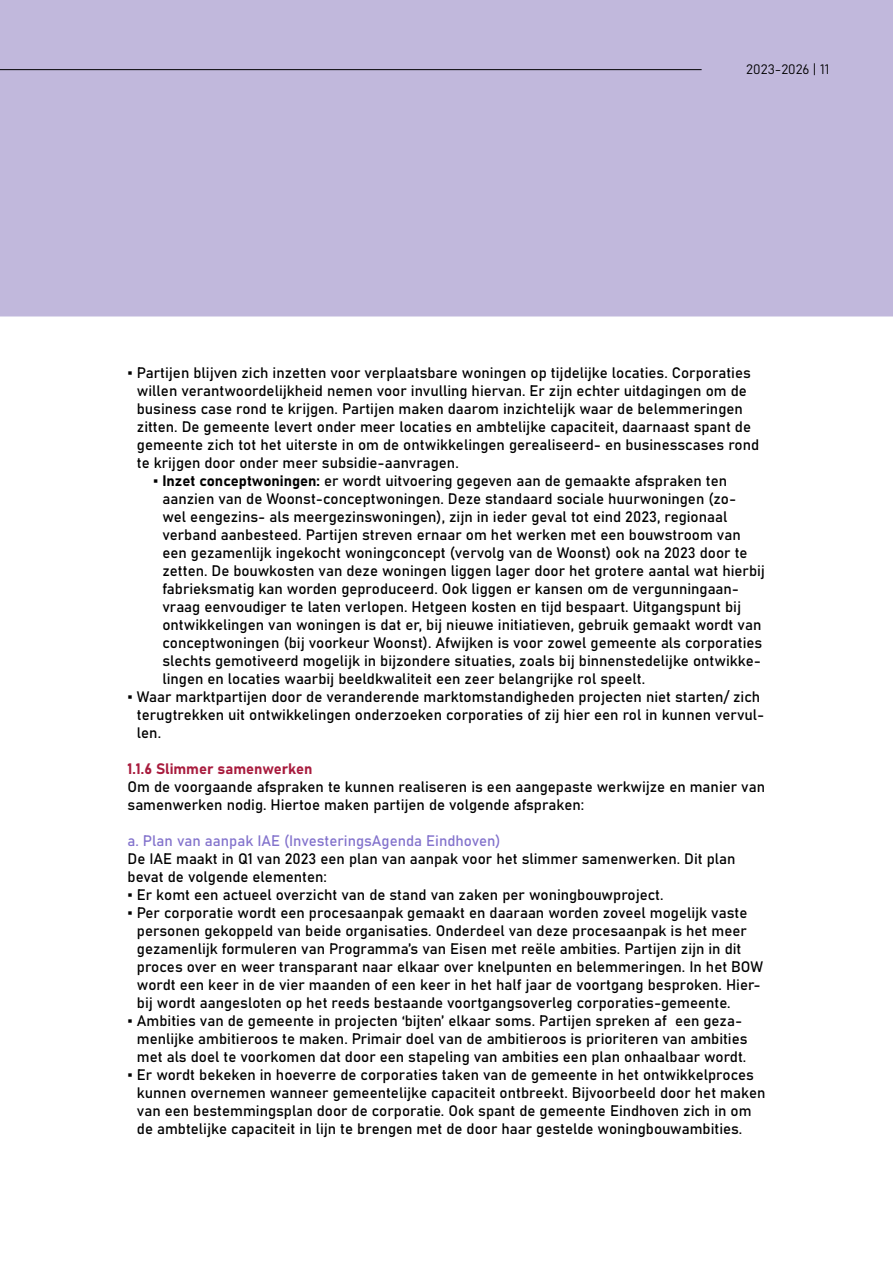
<style>
.page{position:relative;width:893px;height:1263px;background:#fff}
.page>*{position:absolute;margin:0;border:0;box-sizing:border-box;transform-origin:0 0}
.Lopende_tekst__P{font:15px/18px "Bahnschrift";color:#000}
.Lopende_tekst__P-2{font:15px "Bahnschrift";color:#8373cc}
._1_1_1_sub_sub__H3{font:15px "Bahnschrift";color:#a81b3d}
.t1{font:13.5px "Bahnschrift";color:#000}
.s1{font-family:"Arial"}
</style>
<div class="page">
<div style="left:0;top:0;width:893px;height:316px;background:#c1b8dc"></div>
<hr style="left:0;top:69px;width:702px;height:1px;background:#000">
<p class="t1" style="left:746px;top:59px;width:84px">2023-2026 | 11</p>
<p class="Lopende_tekst__P" style="left:137px;top:363px;width:624px;text-indent:-9px"><span class="s1">▪</span> Partijen blijven zich inzetten voor verplaatsbare woningen op tijdelijke locaties. Corporaties willen verantwoordelijkheid nemen voor invulling hiervan. Er zijn echter uitdagingen om de business case rond te krijgen. Partijen maken daarom inzichtelijk waar de belemmeringen zitten. De gemeente levert onder meer locaties en ambtelijke capaciteit, daarnaast spant de gemeente zich tot het uiterste in om de ontwikkelingen gerealiseerd- en businesscases rond te krijgen door onder meer subsidie-aanvragen.</p>
<p class="Lopende_tekst__P" style="left:162px;top:471px;width:604px;text-indent:-9px"><span class="s1">▪</span> Inzet conceptwoningen: er wordt uitvoering gegeven aan de gemaakte afspraken ten aanzien van de Woonst-conceptwoningen. Deze standaard sociale huurwoningen (zo-<br>wel eengezins- als meergezinswoningen), zijn in ieder geval tot eind 2023, regionaal verband aanbesteed. Partijen streven ernaar om het werken met een bouwstroom van een gezamenlijk ingekocht woningconcept (vervolg van de Woonst) ook na 2023 door te zetten. De bouwkosten van deze woningen liggen lager door het grotere aantal wat hierbij fabrieksmatig kan worden geproduceerd. Ook liggen er kansen om de vergunningaan&shy;vraag eenvoudiger te laten verlopen. Hetgeen kosten en tijd bespaart. Uitgangspunt bij ontwikkelingen van woningen is dat er, bij nieuwe initiatieven, gebruik gemaakt wordt van conceptwoningen (bij voorkeur Woonst). Afwijken is voor zowel gemeente als corporaties slechts gemotiveerd mogelijk in bijzondere situaties, zoals bij binnenstedelijke ontwikke&shy;lingen en locaties waarbij beeldkwaliteit een zeer belangrijke rol speelt.</p>
<p class="Lopende_tekst__P" style="left:137px;top:687px;width:629px;text-indent:-9px"><span class="s1">▪</span> Waar marktpartijen door de veranderende marktomstandigheden projecten niet starten/ zich terugtrekken uit ontwikkelingen onderzoeken corporaties of zij hier een rol in kunnen vervul&shy;len.</p>
<h3 class="_1_1_1_sub_sub__H3" style="left:128px;top:757px;width:187px">1.1.6 Slimmer samenwerken</h3>
<p class="Lopende_tekst__P" style="left:128px;top:777px;width:639px">Om de voorgaande afspraken te kunnen realiseren is een aangepaste werkwijze en manier van samenwerken nodig. Hiertoe maken partijen de volgende afspraken:</p>
<p class="Lopende_tekst__P-2" style="left:128px;top:829px;width:375px">a. Plan van aanpak IAE (InvesteringsAgenda Eindhoven)</p>
<p class="Lopende_tekst__P" style="left:128px;top:849px;width:610px">De IAE maakt in Q1 van 2023 een plan van aanpak voor het slimmer samenwerken. Dit plan bevat de volgende elementen:</p>
<p class="Lopende_tekst__P" style="left:128px;top:885px;width:537px"><span class="s1">▪</span> Er komt een actueel overzicht van de stand van zaken per woningbouwproject.</p>
<p class="Lopende_tekst__P" style="left:137px;top:903px;width:628px;text-indent:-9px"><span class="s1">▪</span> Per corporatie wordt een procesaanpak gemaakt en daaraan worden zoveel mogelijk vaste personen gekoppeld van beide organisaties. Onderdeel van deze procesaanpak is het meer gezamenlijk formuleren van Programma’s van Eisen met reële ambities. Partijen zijn in dit proces over en weer transparant naar elkaar over knelpunten en belemmeringen. In het BOW wordt een keer in de vier maanden of een keer in het half jaar de voortgang besproken. Hier&shy;bij wordt aangesloten op het reeds bestaande voortgangsoverleg corporaties-gemeente.</p>
<p class="Lopende_tekst__P" style="left:137px;top:1011px;width:612px;text-indent:-9px"><span class="s1">▪</span> Ambities van de gemeente in projecten ‘bijten’ elkaar soms. Partijen spreken af een geza&shy;menlijke ambitieroos te maken. Primair doel van de ambitieroos is prioriteren van ambities met als doel te voorkomen dat door een stapeling van ambities een plan onhaalbaar wordt.</p>
<p class="Lopende_tekst__P" style="left:137px;top:1065px;width:630px;text-indent:-9px"><span class="s1">▪</span> Er wordt bekeken in hoeverre de corporaties taken van de gemeente in het ontwikkelproces kunnen overnemen wanneer gemeentelijke capaciteit ontbreekt. Bijvoorbeeld door het maken van een bestemmingsplan door de corporatie. Ook spant de gemeente Eindhoven zich in om de ambtelijke capaciteit in lijn te brengen met de door haar gestelde woningbouwambities.</p>
</div>
